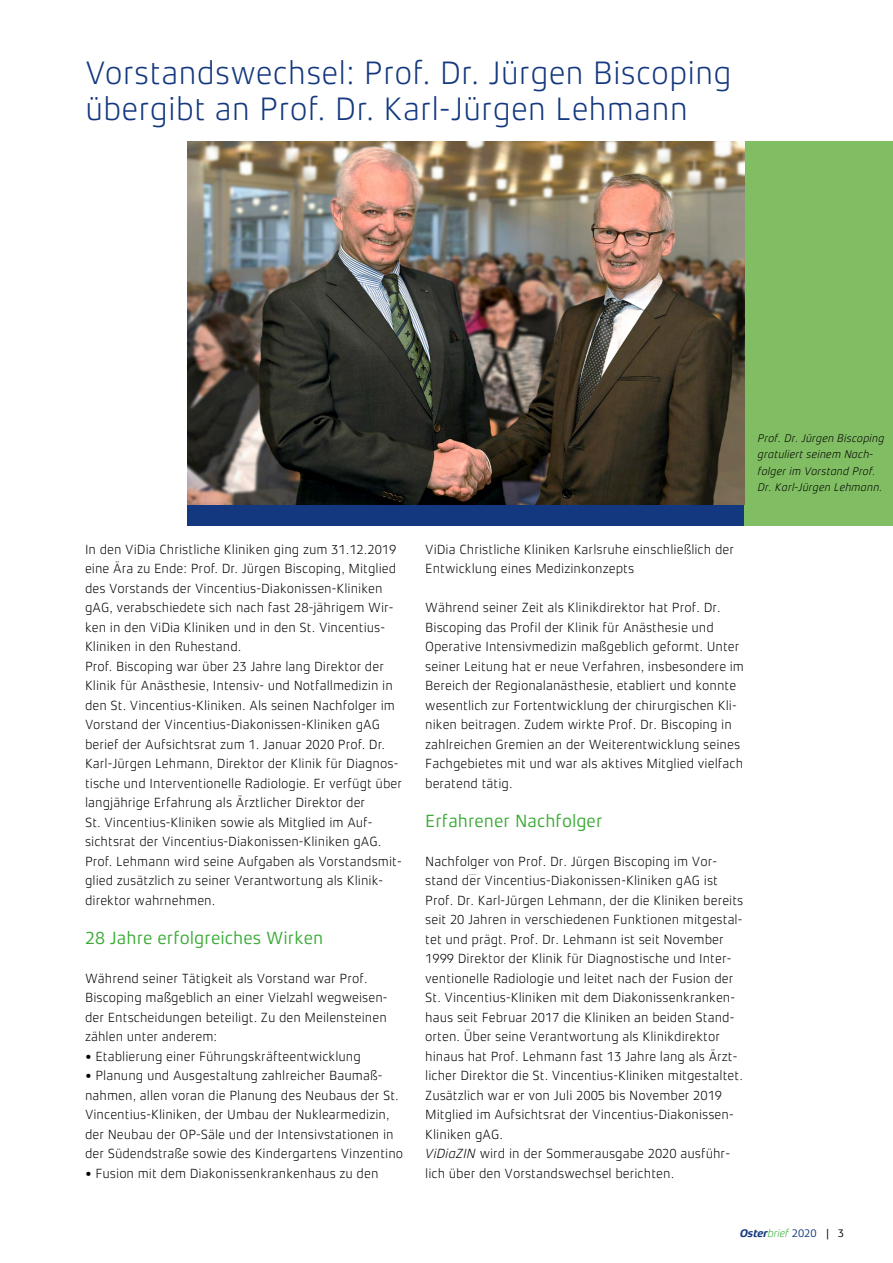
<style>
.page{position:relative;width:893px;height:1263px;background:#fff}
.page>*{position:absolute;margin:0;border:0;box-sizing:border-box;transform-origin:0 0}
.t1{font:300 33px/36px "Xenois Sans Pro";color:#14387f}
.t2{font:18px "Xenois Sans Pro";color:#3aaa35}
.t3{font:300 13.5px/19.5px "Xenois Sans Pro";color:#000}
.t4{font:italic 300 11.25px/16.5px "Xenois Sans Pro";color:#000}
.t5{font:italic 700 11.25px "Xenois Sans Pro";letter-spacing:-.025em;color:#14387f}
.s1{font-style:italic}
.s2{font-weight:300;color:#3aaa35}
.s3{font-weight:400;font-style:normal}
.s4{font-weight:400;font-style:normal;color:#000}
</style>
<div class="page">
<div style="left:744px;top:142px;width:149px;height:384px;background:#81be63"></div>
<div style="left:188px;top:504px;width:556px;height:22px;background:#14387f"></div>
<img style="left:188px;top:142px;width:556px;height:362px">
<h1 class="t1" style="left:85px;top:55px;width:648px">Vorstandswechsel: Prof. Dr. Jürgen Biscoping übergibt an Prof. Dr. Karl-Jürgen Lehmann</h1>
<p class="t3" style="left:85px;top:539px;width:319px">In den ViDia Christliche Kliniken ging zum 31.12.2019 eine Ära zu Ende: Prof. Dr. Jürgen Biscoping, Mitglied des Vorstands der Vincentius-Diakonissen-Kliniken gAG, verabschiedete sich nach fast 28-jährigem Wir&shy;ken in den ViDia Kliniken und in den St. Vincentius-Kliniken in den Ruhestand.<br>Prof. Biscoping war über 23 Jahre lang Direktor der Klinik für Anästhesie, Intensiv- und Notfallmedizin in den St. Vincentius-Kliniken. Als seinen Nachfolger im Vorstand der Vincentius-Diakonissen-Kliniken gAG berief der Aufsichtsrat zum 1. Januar 2020 Prof. Dr.<br>Karl-Jürgen Lehmann, Direktor der Klinik für Diagnos&shy;tische und Interventionelle Radiologie. Er verfügt über langjährige Erfahrung als Ärztlicher Direktor der<br>St. Vincentius-Kliniken sowie als Mitglied im Auf&shy;sichtsrat der Vincentius-Diakonissen-Kliniken gAG.<br>Prof. Lehmann wird seine Aufgaben als Vorstandsmit&shy;glied zusätzlich zu seiner Verantwortung als Klinik&shy;direktor wahrnehmen.</p>
<h2 class="t2" style="left:85px;top:928px;width:240px">28 Jahre erfolgreiches Wirken</h2>
<p class="t3" style="left:85px;top:968px;width:304px">Während seiner Tätigkeit als Vorstand war Prof.<br>Biscoping maßgeblich an einer Vielzahl wegweisen&shy;der Entscheidungen beteiligt. Zu den Meilensteinen zählen unter anderem:</p>
<p class="t3" style="left:85px;top:1046px;width:277px">• Etablierung einer Führungskräfteentwicklung</p>
<p class="t3" style="left:85px;top:1066px;width:320px">• Planung und Ausgestaltung zahlreicher Baumaß&shy;nahmen, allen voran die Planung des Neubaus der St.<br>Vincentius-Kliniken, der Umbau der Nuklearmedizin, der Neubau der OP-Säle und der Intensivstationen in der Südendstraße sowie des Kindergartens Vinzentino</p>
<p class="t3" style="left:85px;top:1163px;width:295px">• Fusion mit dem Diakonissenkrankenhaus zu den</p>
<p class="t4" style="left:758px;top:429px;width:128px">Prof. Dr. Jürgen Biscoping gratuliert seinem Nach&shy;folger im Vorstand Prof.<br>Dr. Karl-Jürgen Lehmann.</p>
<p class="t3" style="left:425px;top:539px;width:310px">ViDia Christliche Kliniken Karlsruhe einschließlich der<br>Entwicklung eines Medizinkonzepts</p>
<p class="t3" style="left:425px;top:598px;width:320px">Während seiner Zeit als Klinikdirektor hat Prof. Dr.<br>Biscoping das Profil der Klinik für Anästhesie und Operative Intensivmedizin maßgeblich geformt. Unter seiner Leitung hat er neue Verfahren, insbesondere im Bereich der Regionalanästhesie, etabliert und konnte wesentlich zur Fortentwicklung der chirurgischen Kli&shy;niken beitragen. Zudem wirkte Prof. Dr. Biscoping in zahlreichen Gremien an der Weiterentwicklung seines Fachgebietes mit und war als aktives Mitglied vielfach beratend tätig.</p>
<h2 class="t2" style="left:425px;top:811px;width:179px">Erfahrener Nachfolger</h2>
<p class="t3" style="left:425px;top:851px;width:320px">Nachfolger von Prof. Dr. Jürgen Biscoping im Vor&shy;stand der Vincentius-Diakonissen-Kliniken gAG ist Prof. Dr. Karl-Jürgen Lehmann, der die Kliniken bereits seit 20 Jahren in verschiedenen Funktionen mitgestal&shy;tet und prägt. Prof. Dr. Lehmann ist seit November 1999 Direktor der Klinik für Diagnostische und Inter&shy;ventionelle Radiologie und leitet nach der Fusion der St. Vincentius-Kliniken mit dem Diakonissenkranken&shy;haus seit Februar 2017 die Kliniken an beiden Stand&shy;orten. Über seine Verantwortung als Klinikdirektor hinaus hat Prof. Lehmann fast 13 Jahre lang als Ärzt&shy;licher Direktor die St. Vincentius-Kliniken mitgestaltet.<br>Zusätzlich war er von Juli 2005 bis November 2019<br>Mitglied im Aufsichtsrat der Vincentius-Diakonissen-Kliniken gAG.<br><span class="s1">ViDiaZIN</span> wird in der Sommerausgabe 2020 ausführ&shy;lich über den Vorstandswechsel berichten.</p>
<p class="t5" style="left:740px;top:1227px;width:105px">Oster<span class="s2">brief</span> <span class="s3">2020</span> <span class="s4">| 3</span></p>
</div>
